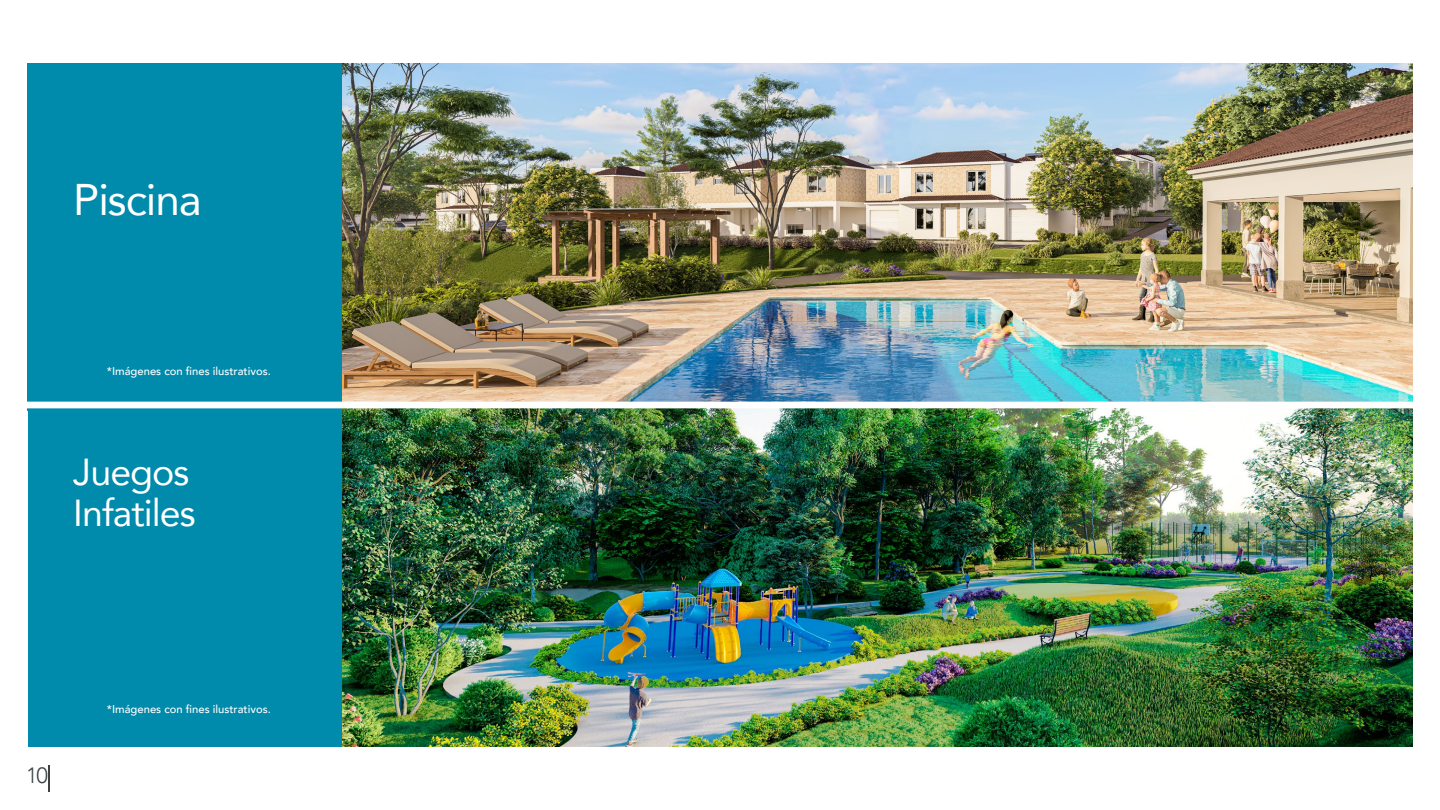
<style>
.page{position:relative;width:1440px;height:810px;background:#fff}
.page>*{position:absolute;margin:0;border:0;box-sizing:border-box;transform-origin:0 0}
.t1{font:44.25px "Avenir";letter-spacing:-.025em;color:#fff}
.t2{font:37.5px/40.5px "Avenir";letter-spacing:-.025em;color:#fff}
.t3{font:300 22.12px "Avenir";color:#3b4544}
.t4{font:500 11.25px "Avenir";color:#fff}
</style>
<div class="page">
<svg style="left:48px;top:765px;width:1px;height:27px"></svg>
<div style="left:28px;top:410px;width:316px;height:337px;background:#008aab"></div>
<div style="left:27px;top:63px;width:315px;height:347px;background:#008aab"></div>
<img style="left:342px;top:63px;width:1071px;height:684px">
<div style="left:18px;top:402px;width:1395px;height:6px;background:#fff"></div>
<h1 class="t1" style="left:73px;top:165px;width:130px">Piscina</h1>
<p class="t4" style="left:107px;top:362px;width:166px">*Imágenes con fines ilustrativos.</p>
<h2 class="t2" style="left:73px;top:451px;width:124px">Juegos<br>Infatiles</h2>
<h3 class="t3" style="left:26px;top:762px;width:24px">10</h3>
<p class="t4" style="left:107px;top:700px;width:166px">*Imágenes con fines ilustrativos.</p>
</div>
